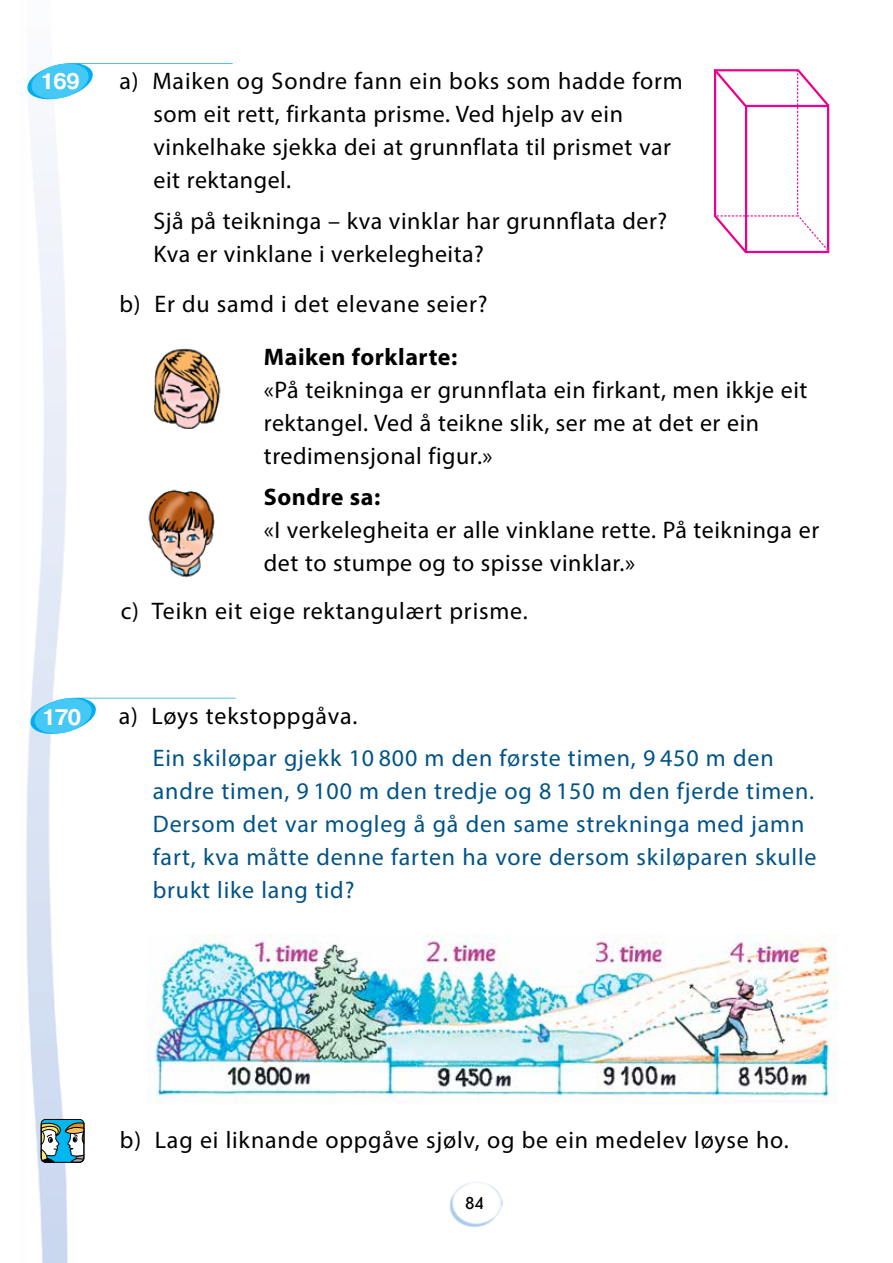
<style>
.page{position:relative;width:893px;height:1263px;background:#fff}
.page>*{position:absolute;margin:0;border:0;box-sizing:border-box;transform-origin:0 0}
.t1{font:24px/33px "Myriad Pro";letter-spacing:.02em;color:#000}
.t2{font:24px/33px "Myriad Pro";letter-spacing:.035em;color:#005387}
.t3{font:700 24px "Myriad Pro";letter-spacing:.02em;color:#000}
.t4{font:700 22.5px "Pragmatica C";letter-spacing:-.05em;color:#fff;scale:.95 1}
.t5{font:18px "Journal Sans C";color:#000}
</style>
<div class="page">
<img style="left:154px;top:348px;width:67px;height:81px">
<img style="left:148px;top:489px;width:67px;height:89px">
<img style="left:147px;top:934px;width:691px;height:169px">
<img style="left:26px;top:134px;width:42px;height:1129px">
<svg style="left:27px;top:63px;width:206px;height:37px"></svg>
<svg style="left:713px;top:69px;width:117px;height:185px"></svg>
<svg style="left:28px;top:696px;width:208px;height:40px"></svg>
<div style="left:41px;top:1119px;width:43px;height:43px;background:#00b7f1;border-radius:4px"></div>
<div style="left:41px;top:1119px;width:43px;height:44px;border:1px solid #000;border-radius:4px"></div>
<svg style="left:40px;top:1122px;width:45px;height:41px"></svg>
<img style="left:449px;top:1181px;width:53px;height:46px">
<p class="t4" style="left:40px;top:69px;width:43px">169</p>
<p class="t1" style="left:154px;top:64px;width:531px;text-indent:-34px">a) Maiken og Sondre fann ein boks som hadde form som eit rett, firkanta prisme. Ved hjelp av ein vinkelhake sjekka dei at grunnflata til prismet var eit rektangel.</p>
<p class="t1" style="left:154px;top:204px;width:515px">Sjå på teikninga – kva vinklar har grunnflata der?<br>Kva er vinklane i verkelegheita?</p>
<p class="t1" style="left:120px;top:287px;width:369px">b) Er du samd i det elevane seier?</p>
<p class="t3" style="left:264px;top:341px;width:195px">Maiken forklarte:</p>
<p class="t1" style="left:264px;top:373px;width:545px">«På teikninga er grunnflata ein firkant, men ikkje eit rektangel. Ved å teikne slik, ser me at det er ein tredimensjonal figur.»</p>
<p class="t3" style="left:264px;top:481px;width:118px">Sondre sa:</p>
<p class="t1" style="left:264px;top:513px;width:557px">«I verkelegheita er alle vinklane rette. På teikninga er det to stumpe og to spisse vinklar.»</p>
<p class="t1" style="left:121px;top:594px;width:409px">c) Teikn eit eige rektangulært prisme.</p>
<p class="t4" style="left:42px;top:704px;width:43px">170</p>
<p class="t1" style="left:119px;top:699px;width:240px">a) Løys tekstoppgåva.</p>
<p class="t2" style="left:153px;top:741px;width:665px">Ein skiløpar gjekk 10 800 m den første timen, 9 450 m den andre timen, 9 100 m den tredje og 8 150 m den fjerde timen.<br>Dersom det var mogleg å gå den same strekninga med jamn fart, kva måtte denne farten ha vore dersom skiløparen skulle brukt like lang tid?</p>
<p class="t1" style="left:120px;top:1123px;width:670px">b) Lag ei liknande oppgåve sjølv, og be ein medelev løyse ho.</p>
<p class="t5" style="left:465px;top:1194px;width:20px">84</p>
</div>
